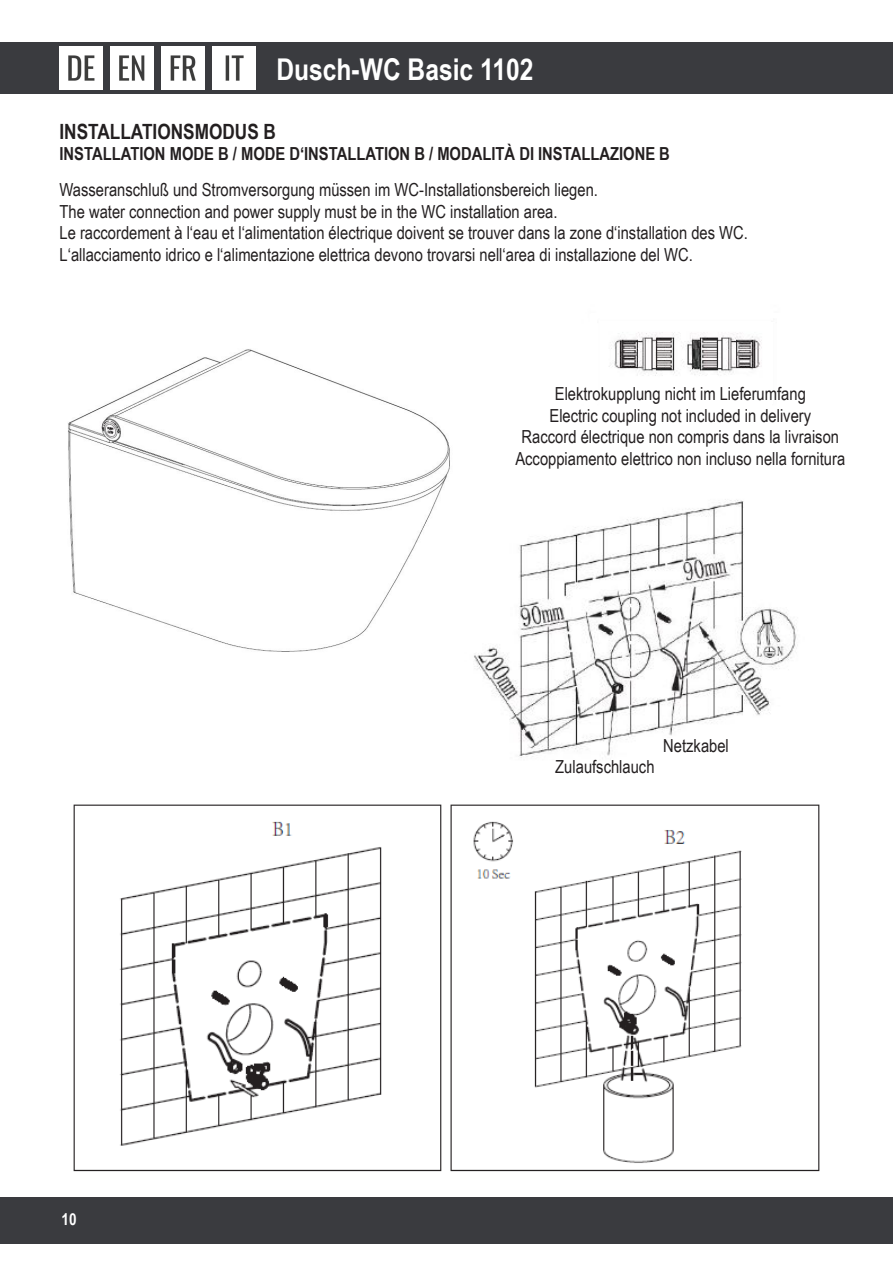
<style>
.page{position:relative;width:893px;height:1263px;background:#fff}
.page>*{position:absolute;margin:0;border:0;box-sizing:border-box;transform-origin:0 0}
.t1{font:700 30px "Arial Narrow";color:#fff}
.Überschrift{font:700 21px "Arial Narrow";color:#231f20}
.Fließtext{font:18px/21.6px "Arial Narrow";color:#231f20}
.Überschrift-2{font:700 18px "Arial Narrow";color:#231f20}
.t2{font:700 16.5px "Arial Narrow";color:#fff}
</style>
<div class="page">
<div style="left:0;top:43px;width:893px;height:51px;background:#3a3b3f"></div>
<div style="left:0;top:1197px;width:893px;height:47px;background:#3a3b3f"></div>
<img style="left:213px;top:47px;width:42px;height:42px">
<img style="left:162px;top:47px;width:42px;height:42px">
<img style="left:111px;top:47px;width:42px;height:42px">
<img style="left:60px;top:47px;width:42px;height:42px">
<img style="left:73px;top:804px;width:747px;height:368px">
<img style="left:474px;top:332px;width:324px;height:426px">
<img style="left:68px;top:349px;width:382px;height:303px">
<p class="t1" style="left:276px;top:47px;width:259px">Dusch-WC Basic 1102</p>
<p class="Überschrift" style="left:60px;top:115px;width:218px">INSTALLATIONSMODUS B</p>
<p class="Überschrift-2" style="left:60px;top:140px;width:612px">INSTALLATION MODE B / MODE D‘INSTALLATION B / MODALITÀ DI INSTALLAZIONE B</p>
<p class="Fließtext" style="left:60px;top:178px;width:690px">Wasseranschluß und Stromversorgung müssen im WC-Installationsbereich liegen.<br>The water connection and power supply must be in the WC installation area.<br>Le raccordement à l‘eau et l‘alimentation électrique doivent se trouver dans la zone d‘installation des WC.<br>L‘allacciamento idrico e l‘alimentazione elettrica devono trovarsi nell‘area di installazione del WC.</p>
<p class="Fließtext" style="left:515px;top:382px;width:331px;text-align:center">Elektrokupplung nicht im Lieferumfang<br>Electric coupling not included in delivery<br>Raccord électrique non compris dans la livraison Accoppiamento elettrico non incluso nella fornitura</p>
<p class="t2" style="left:61px;top:1207px;width:17px">10</p>
<p class="Fließtext" style="left:555px;top:755px;width:101px">Zulaufschlauch</p>
<p class="Fließtext" style="left:663px;top:734px;width:67px">Netzkabel</p>
</div>
